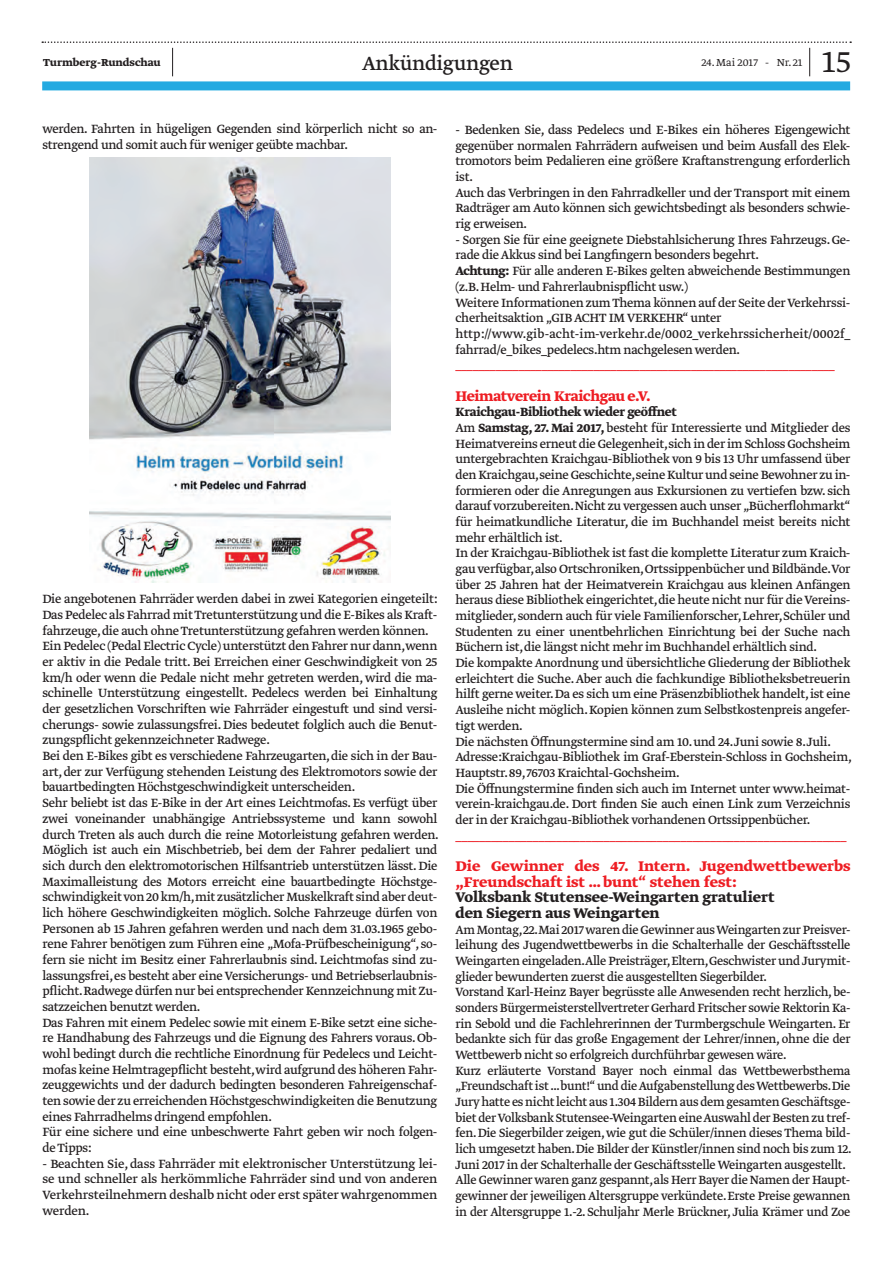
<style>
.page{position:relative;width:893px;height:1263px;background:#fff}
.page>*{position:absolute;margin:0;border:0;box-sizing:border-box;transform-origin:0 0}
.t1{font:300 36px "Greta Text Std";color:#231f20}
.t2{font:22.5px "Greta Text Std";letter-spacing:-.015em;color:#231f20}
.t3{font:700 16.5px/15.6px "Greta Text Std";color:#ee1d23}
.t4{font:700 16.5px/15.8px "Greta Text Std";color:#231f20}
.t5{font:700 16.5px "Greta Text Std";letter-spacing:-.02em;color:#ee1d23}
.t6{font:14.1px/15.8px "Greta Text Std";letter-spacing:-.02em;color:#231f20}
.t7{font:14.1px/15.8px "Greta Text Std";letter-spacing:-.02em;color:#231f20;scale:.95 1}
.t8{font:14.1px "Greta Text Std";color:#ee1d23}
.t9{font:700 12px "Greta Text Std";color:#231f20}
.t10{font:300 12px "Greta Text Std";color:#231f20}
.s1{font-weight:700}
</style>
<div class="page">
<div style="left:42px;top:81px;width:808px;height:9px;background:#24aae1"></div>
<svg style="left:42px;top:41px;width:809px;height:35px"></svg>
<img style="left:90px;top:157px;width:300px;height:426px">
<p class="t9" style="left:43px;top:56px;width:119px">Turmberg-Rundschau</p>
<h2 class="t2" style="left:362px;top:50px;width:152px">Ankündigungen</h2>
<p class="t10" style="left:701px;top:56px;width:103px">24. Mai 2017 - Nr. 21</p>
<h1 class="t1" style="left:822px;top:41px;width:31px">15</h1>
<p class="t6" style="left:43px;top:122px;width:396px">werden. Fahrten in hügeligen Gegenden sind körperlich nicht so an&shy;strengend und somit auch für weniger geübte machbar.</p>
<p class="t6" style="left:43px;top:592px;width:398px">Die angebotenen Fahrräder werden dabei in zwei Kategorien eingeteilt:<br>Das Pedelec als Fahrrad mit Tretunterstützung und die E-Bikes als Kraft&shy;fahrzeuge, die auch ohne Tretunterstützung gefahren werden können.<br>Ein Pedelec (Pedal Electric Cycle) unterstützt den Fahrer nur dann,wenn er aktiv in die Pedale tritt. Bei Erreichen einer Geschwindigkeit von 25 km/h oder wenn die Pedale nicht mehr getreten werden, wird die ma&shy;schinelle Unterstützung eingestellt. Pedelecs werden bei Einhaltung der gesetzlichen Vorschriften wie Fahrräder eingestuft und sind versi&shy;cherungs- sowie zulassungsfrei. Dies bedeutet folglich auch die Benut&shy;zungspflicht gekennzeichneter Radwege.<br>Bei den E-Bikes gibt es verschiedene Fahrzeugarten, die sich in der Bau&shy;art, der zur Verfügung stehenden Leistung des Elektromotors sowie der bauartbedingten Höchstgeschwindigkeit unterscheiden.<br>Sehr beliebt ist das E-Bike in der Art eines Leichtmofas. Es verfügt über zwei voneinander unabhängige Antriebssysteme und kann sowohl durch Treten als auch durch die reine Motorleistung gefahren werden.<br>Möglich ist auch ein Mischbetrieb, bei dem der Fahrer pedaliert und sich durch den elektromotorischen Hilfsantrieb unterstützen lässt. Die Maximalleistung des Motors erreicht eine bauartbedingte Höchstge&shy;schwindigkeit von 20 km/h,mit zusätzlicher Muskelkraft sind aber deut&shy;lich höhere Geschwindigkeiten möglich. Solche Fahrzeuge dürfen von Personen ab 15 Jahren gefahren werden und nach dem 31.03.1965 gebo&shy;rene Fahrer benötigen zum Führen eine „Mofa-Prüfbescheinigung“, so&shy;fern sie nicht im Besitz einer Fahrerlaubnis sind. Leichtmofas sind zu&shy;lassungsfrei, es besteht aber eine Versicherungs- und Betriebserlaubnis&shy;pflicht.Radwege dürfen nur bei entsprechender Kennzeichnung mit Zu&shy;satzzeichen benutzt werden.<br>Das Fahren mit einem Pedelec sowie mit einem E-Bike setzt eine siche&shy;re Handhabung des Fahrzeugs und die Eignung des Fahrers voraus. Ob&shy;wohl bedingt durch die rechtliche Einordnung für Pedelecs und Leicht&shy;mofas keine Helmtragepflicht besteht,wird aufgrund des höheren Fahr&shy;zeuggewichts und der dadurch bedingten besonderen Fahreigenschaf&shy;ten sowie der zu erreichenden Höchstgeschwindigkeiten die Benutzung eines Fahrradhelms dringend empfohlen.<br>Für eine sichere und eine unbeschwerte Fahrt geben wir noch folgen&shy;de Tipps:</p>
<p class="t6" style="left:43px;top:1156px;width:396px;text-align:justify">- Beachten Sie, dass Fahrräder mit elektronischer Unterstützung lei&shy;se und schneller als herkömmliche Fahrräder sind und von anderen Verkehrsteilnehmern deshalb nicht oder erst später wahrgenommen werden.</p>
<p class="t6" style="left:455px;top:123px;width:396px">- Bedenken Sie, dass Pedelecs und E-Bikes ein höheres Eigengewicht gegenüber normalen Fahrrädern aufweisen und beim Ausfall des Elek&shy;tromotors beim Pedalieren eine größere Kraftanstrengung erforderlich ist.<br>Auch das Verbringen in den Fahrradkeller und der Transport mit einem Radträger am Auto können sich gewichtsbedingt als besonders schwie&shy;rig erweisen.</p>
<p class="t6" style="left:455px;top:232px;width:397px">- Sorgen Sie für eine geeignete Diebstahlsicherung Ihres Fahrzeugs. Ge&shy;rade die Akkus sind bei Langfingern besonders begehrt.<br><span class="s1">Achtung:</span> Für alle anderen E-Bikes gelten abweichende Bestimmungen (z.B. Helm- und Fahrerlaubnispflicht usw.)<br>Weitere Informationen zum Thema können auf der Seite der Verkehrssi&shy;cherheitsaktion „GIB ACHT IM VERKEHR“ unter http://www.gib-acht-im-verkehr.de/0002_verkehrssicherheit/0002f_ fahrrad/e_bikes_pedelecs.htm nachgelesen werden.</p>
<p class="t8" style="left:455px;top:357px;width:381px">__________________________________________________________________</p>
<p class="t5" style="left:455px;top:386px;width:197px">Heimatverein Kraichgau e.V.</p>
<p class="t6" style="left:455px;top:405px;width:398px"><span class="s1">Kraichgau-Bibliothek wieder geöffnet<br></span>Am <span class="s1">Samstag, 27. Mai 2017,</span> besteht für Interessierte und Mitglieder des Heimatvereins erneut die Gelegenheit,sich in der im Schloss Gochsheim untergebrachten Kraichgau-Bibliothek von 9 bis 13 Uhr umfassend über den Kraichgau,seine Geschichte,seine Kultur und seine Bewohner zu in&shy;formieren oder die Anregungen aus Exkursionen zu vertiefen bzw. sich darauf vorzubereiten.Nicht zu vergessen auch unser „Bücherflohmarkt“ für heimatkundliche Literatur, die im Buchhandel meist bereits nicht mehr erhältlich ist.<br>In der Kraichgau-Bibliothek ist fast die komplette Literatur zum Kraich&shy;gau verfügbar, also Ortschroniken, Ortssippenbücher und Bildbände.Vor über 25 Jahren hat der Heimatverein Kraichgau aus kleinen Anfängen heraus diese Bibliothek eingerichtet, die heute nicht nur für die Vereins&shy;mitglieder, sondern auch für viele Familienforscher, Lehrer, Schüler und Studenten zu einer unentbehrlichen Einrichtung bei der Suche nach Büchern ist, die längst nicht mehr im Buchhandel erhältlich sind.<br>Die kompakte Anordnung und übersichtliche Gliederung der Bibliothek erleichtert die Suche. Aber auch die fachkundige Bibliotheksbetreuerin hilft gerne weiter. Da es sich um eine Präsenzbibliothek handelt, ist eine Ausleihe nicht möglich. Kopien können zum Selbstkostenpreis angefer&shy;tigt werden.<br>Die nächsten Öffnungstermine sind am 10. und 24. Juni sowie 8. Juli.<br>Adresse:Kraichgau-Bibliothek im Graf-Eberstein-Schloss in Gochsheim, Hauptstr. 89, 76703 Kraichtal-Gochsheim.<br>Die Öffnungstermine finden sich auch im Internet unter www.heimat&shy;verein-kraichgau.de. Dort finden Sie auch einen Link zum Verzeichnis der in der Kraichgau-Bibliothek vorhandenen Ortssippenbücher.</p>
<p class="t8" style="left:455px;top:827px;width:393px">__________________________________________________________________</p>
<p class="t3" style="left:455px;top:859px;width:396px">Die Gewinner des 47. Intern. Jugendwettbewerbs „Freundschaft ist … bunt“ stehen fest:</p>
<p class="t4" style="left:455px;top:890px;width:321px">Volksbank Stutensee-Weingarten gratuliert den Siegern aus Weingarten</p>
<p class="t7" style="left:455px;top:922px;width:419px">Am Montag,22.Mai 2017 waren die Gewinner aus Weingarten zur Preisver&shy;leihung des Jugendwettbewerbs in die Schalterhalle der Geschäftsstelle Weingarten eingeladen.Alle Preisträger,Eltern,Geschwister und Jurymit&shy;glieder bewunderten zuerst die ausgestellten Siegerbilder.<br>Vorstand Karl-Heinz Bayer begrüsste alle Anwesenden recht herzlich, be&shy;sonders Bürgermeisterstellvertreter Gerhard Fritscher sowie Rektorin Ka&shy;rin Sebold und die Fachlehrerinnen der Turmbergschule Weingarten. Er bedankte sich für das große Engagement der Lehrer/innen, ohne die der Wettbewerb nicht so erfolgreich durchführbar gewesen wäre.<br>Kurz erläuterte Vorstand Bayer noch einmal das Wettbewerbsthema „Freundschaft ist … bunt!“ und die Aufgabenstellung des Wettbewerbs.Die Jury hatte es nicht leicht aus 1.304 Bildern aus dem gesamten Geschäftsge&shy;biet der Volksbank Stutensee-Weingarten eine Auswahl der Besten zu tref&shy;fen. Die Siegerbilder zeigen, wie gut die Schüler/innen dieses Thema bild&shy;lich umgesetzt haben. Die Bilder der Künstler/innen sind noch bis zum 12.<br>Juni 2017 in der Schalterhalle der Geschäftsstelle Weingarten ausgestellt.<br>Alle Gewinner waren ganz gespannt,als Herr Bayer die Namen der Haupt&shy;gewinner der jeweiligen Altersgruppe verkündete. Erste Preise gewannen in der Altersgruppe 1.-2. Schuljahr Merle Brückner, Julia Krämer und Zoe</p>
</div>
